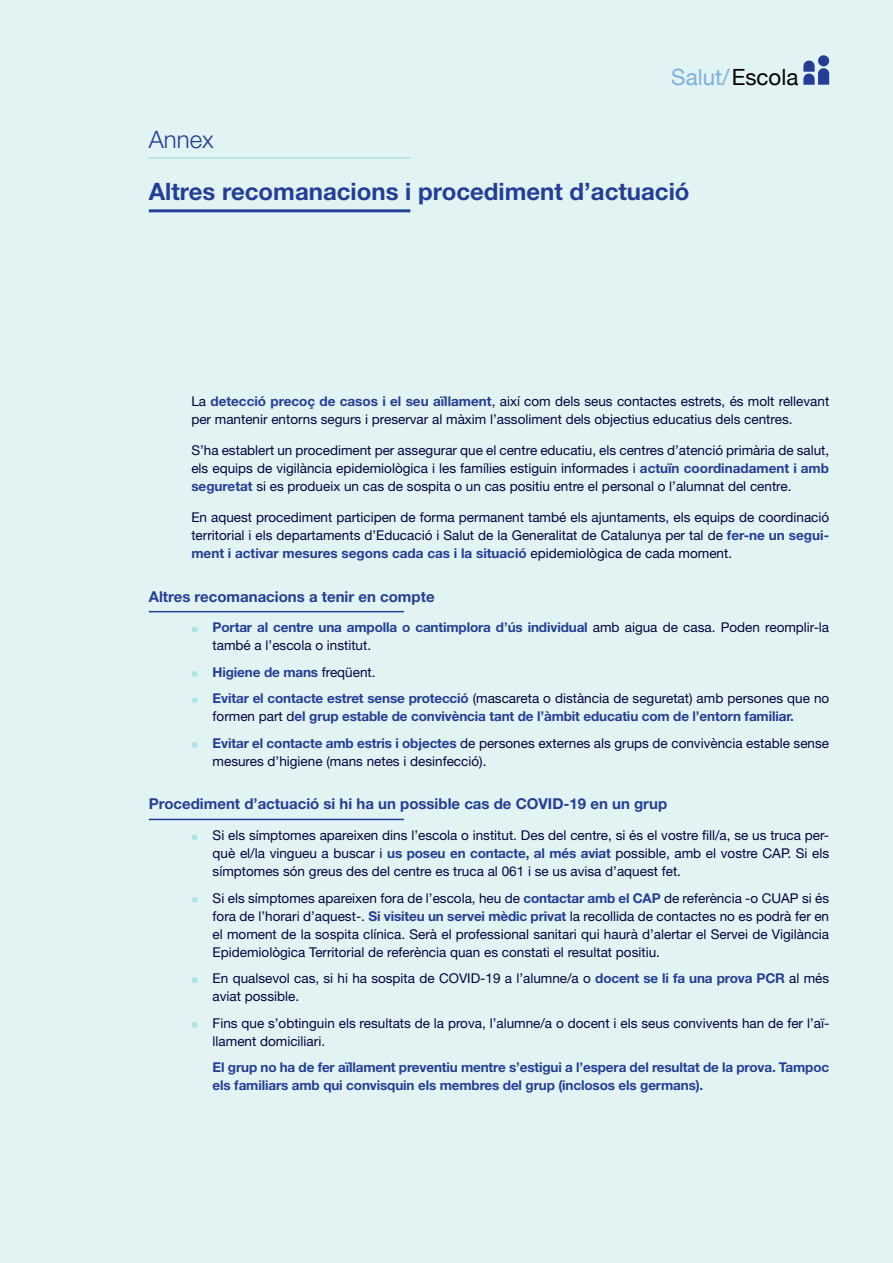
<style>
.page{position:relative;width:893px;height:1263px;background:#e2f3f4}
.page>*{position:absolute;margin:0;border:0;box-sizing:border-box;transform-origin:0 0}
.t1{font:700 24px "Helvetica Neue LT Std";color:#243e96}
.t2{font:300 24px "Helvetica Neue LT Std";color:#243e96}
.t3{font:22.35px "Helvetica Neue";color:#7fb0de}
.t4{font:700 15px "Helvetica Neue LT Std";color:#243e96}
.t5{font:13.5px/18px "Helvetica Neue LT Std";color:#00043f}
.t6{font:700 13.5px/26.5px "Helvetica Neue LT Std";letter-spacing:-.01em;color:#243e96}
.s1{color:#000001}
.s2{font-weight:700;color:#243e96}
.s3{font-weight:400;color:#00043f}
</style>
<div class="page">
<hr style="left:149px;top:209px;width:261px;height:3px;background:#243e96">
<hr style="left:149px;top:157px;width:261px;height:2px;background:#afe3e4">
<hr style="left:149px;top:611px;width:255px;height:1px;background:#243e96">
<hr style="left:149px;top:819px;width:255px;height:1px;background:#243e96">
<div style="left:191px;top:626px;width:7px;height:6px;background:#afe3e4;border-radius:50%"></div>
<div style="left:191px;top:671px;width:7px;height:6px;background:#afe3e4;border-radius:50%"></div>
<div style="left:191px;top:697px;width:7px;height:6px;background:#afe3e4;border-radius:50%"></div>
<div style="left:191px;top:742px;width:7px;height:6px;background:#afe3e4;border-radius:50%"></div>
<div style="left:191px;top:834px;width:7px;height:6px;background:#afe3e4;border-radius:50%"></div>
<div style="left:191px;top:897px;width:7px;height:6px;background:#afe3e4;border-radius:50%"></div>
<div style="left:191px;top:977px;width:7px;height:6px;background:#afe3e4;border-radius:50%"></div>
<div style="left:191px;top:1022px;width:7px;height:6px;background:#afe3e4;border-radius:50%"></div>
<div style="left:818px;top:55px;width:11px;height:11px;background:#243e96;border-radius:50%"></div>
<svg style="left:803px;top:61px;width:26px;height:24px"></svg>
<h1 class="t2" style="left:149px;top:125px;width:66px">Annex</h1>
<h2 class="t3" style="left:671px;top:61px;width:129px">Salut/<span class="s1">Escola</span></h2>
<h1 class="t1" style="left:149px;top:177px;width:542px">Altres recomanacions i procediment d’actuació</h1>
<p class="t5" style="left:191px;top:392px;width:639px">La <span class="s2">detecció precoç de casos i el seu aïllament</span>, així com dels seus contactes estrets, és molt rellevant per mantenir entorns segurs i preservar al màxim l’assoliment dels objectius educatius dels centres.</p>
<p class="t5" style="left:191px;top:441px;width:639px;text-align:justify">S’ha establert un procediment per assegurar que el centre educatiu, els centres d’atenció primària de salut, els equips de vigilància epidemiològica i les famílies estiguin informades i <span class="s2">actuïn coordinadament i amb seguretat</span> si es produeix un cas de sospita o un cas positiu entre el personal o l’alumnat del centre.</p>
<p class="t5" style="left:191px;top:508px;width:639px;text-align:justify">En aquest procediment participen de forma permanent també els ajuntaments, els equips de coordinació territorial i els departaments d’Educació i Salut de la Generalitat de Catalunya per tal de <span class="s2">fer-ne un segui&shy;ment i activar mesures segons cada cas i la situació</span> epidemiològica de cada moment.</p>
<p class="t4" style="left:149px;top:587px;width:287px">Altres recomanacions a tenir en compte</p>
<p class="t5" style="left:213px;top:618px;width:618px"><span class="s2">Portar al centre una ampolla o cantimplora d’ús individual</span> amb aigua de casa. Poden reomplir-la també a l’escola o institut.</p>
<p class="t5" style="left:213px;top:658px;width:618px;line-height:26.5px"><span class="s2">Higiene de mans</span> freqüent.<br><span class="s2">Evitar el contacte estret sense protecció</span> (mascareta o distància de seguretat) amb persones que no</p>
<p class="t6" style="left:213px;top:703px;width:618px"><span class="s3">formen part d</span>el grup estable de convivència tant de l’àmbit educatiu com de l’entorn familiar.<br>Evitar el contacte amb estris i objectes <span class="s3">de persones externes als grups de convivència estable sense</span></p>
<p class="t5" style="left:213px;top:752px;width:275px">mesures d’higiene (mans netes i desinfecció).</p>
<p class="t4" style="left:149px;top:795px;width:520px">Procediment d’actuació si hi ha un possible cas de COVID-19 en un grup</p>
<p class="t5" style="left:213px;top:826px;width:618px;text-align:justify">Si els símptomes apareixen dins l’escola o institut. Des del centre, si és el vostre fill/a, se us truca per&shy;què el/la vingueu a buscar i <span class="s2">us poseu en contacte, al més aviat</span> possible, amb el vostre CAP. Si els símptomes són greus des del centre es truca al 061 i se us avisa d’aquest fet.</p>
<p class="t5" style="left:213px;top:889px;width:618px;text-align:justify">Si els símptomes apareixen fora de l’escola, heu de <span class="s2">contactar amb el CAP</span> de referència -o CUAP si és fora de l’horari d’aquest-. <span class="s2">Si visiteu un servei mèdic privat</span> la recollida de contactes no es podrà fer en el moment de la sospita clínica. Serà el professional sanitari qui haurà d’alertar el Servei de Vigilància Epidemiològica Territorial de referència quan es constati el resultat positiu.</p>
<p class="t5" style="left:213px;top:969px;width:618px">En qualsevol cas, si hi ha sospita de COVID-19 a l’alumne/a o <span class="s2">docent se li fa una prova PCR</span> al més aviat possible.</p>
<p class="t5" style="left:213px;top:1014px;width:618px">Fins que s’obtinguin els resultats de la prova, l’alumne/a o docent i els seus convivents han de fer l’aï&shy;llament domiciliari.</p>
<p class="t6" style="left:213px;top:1058px;width:618px;line-height:18px">El grup no ha de fer aïllament preventiu mentre s’estigui a l’espera del resultat de la prova. Tampoc els familiars amb qui convisquin els membres del grup (inclosos els germans).</p>
</div>
